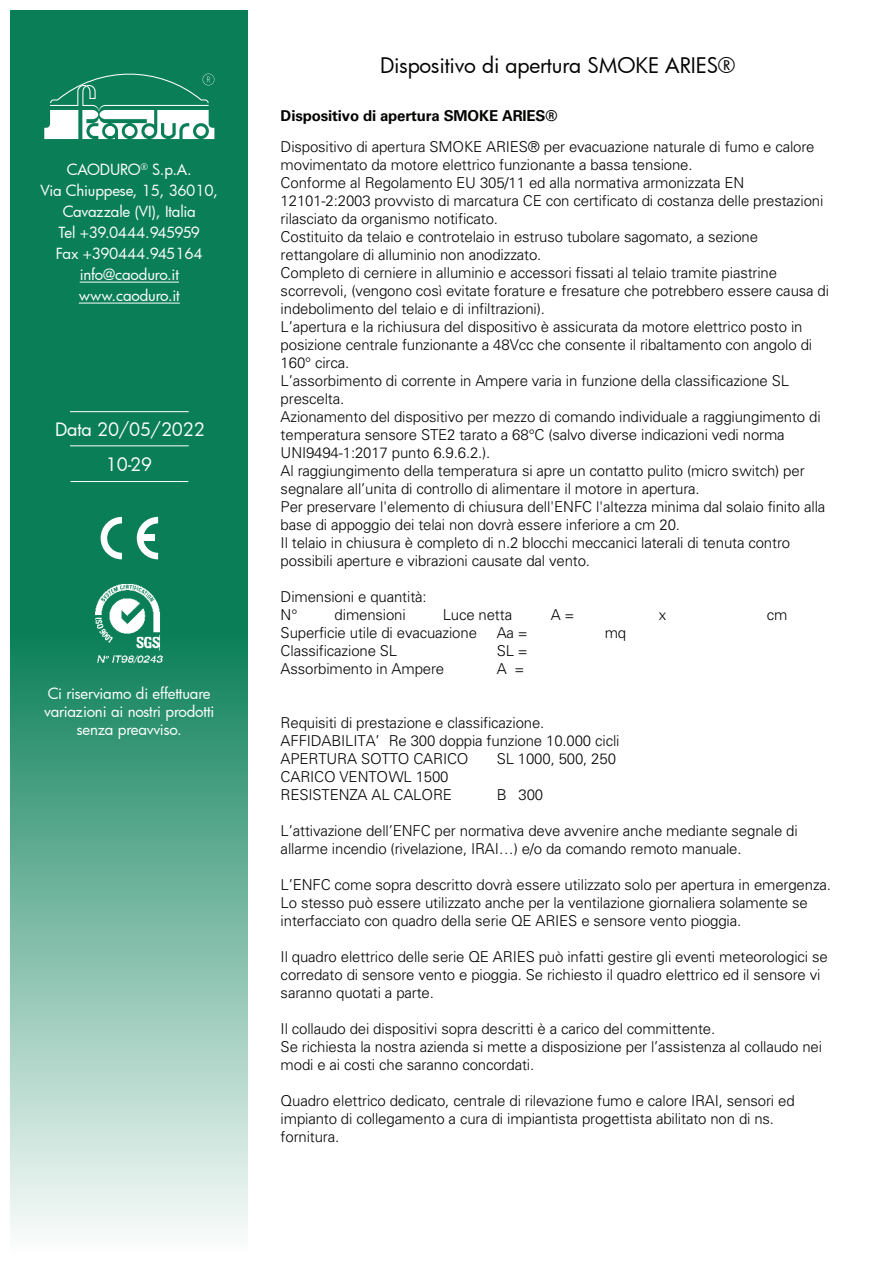
<style>
.page{position:relative;width:893px;height:1263px;background:#fff}
.page>*{position:absolute;margin:0;border:0;box-sizing:border-box;transform-origin:0 0}
.Corpo_testo_1{font:21px "Futura";letter-spacing:-.01em;color:#040503}
.Corpo_testo_1-2{font:18px "Futura";letter-spacing:-.01em;color:#fff}
.Corpo_testo_1-3{font:300 15px/18px "Univers";letter-spacing:-.01em;color:#040503}
.t1{font:15px/21px "Futura";letter-spacing:-.01em;color:#fff;text-align:center}
.s1{font-weight:700}
</style>
<div class="page">
<svg style="left:11px;top:11px;width:237px;height:1220px;background:#489f81"></svg>
<hr style="left:80px;top:282px;width:99px;height:1px;background:#fff">
<hr style="left:79px;top:303px;width:101px;height:1px;background:#fff">
<svg style="left:44px;top:65px;width:170px;height:74px"></svg>
<hr style="left:70px;top:411px;width:119px;height:1px;background:#fff">
<hr style="left:70px;top:481px;width:118px;height:1px;background:#fff">
<hr style="left:70px;top:445px;width:119px;height:1px;background:#fff">
<img style="left:92px;top:581px;width:75px;height:85px">
<svg style="left:101px;top:517px;width:21px;height:42px"></svg>
<svg style="left:137px;top:517px;width:21px;height:42px"></svg>
<div style="left:141px;top:534px;width:13px;height:7px;background:#fff"></div>
<p class="t1" style="left:40px;top:159px;width:179px">CAODURO<sup>®</sup> S.p.A.<br>Via Chiuppese, 15, 36010,<br>Cavazzale (VI), Italia<br>Tel +39.0444.945959<br>Fax +390444.945164 info@caoduro.it www.caoduro.it</p>
<p class="Corpo_testo_1-2" style="left:55px;top:417px;width:151px">Data 20/05/2022</p>
<p class="Corpo_testo_1-2" style="left:106px;top:452px;width:48px">10-29</p>
<p class="t1" style="left:44px;top:684px;width:172px;line-height:18px">Ci riserviamo di effettuare variazioni ai nostri prodotti senza preavviso.</p>
<p class="Corpo_testo_1" style="left:380px;top:52px;width:356px">Dispositivo di apertura SMOKE ARIES®</p>
<p class="Corpo_testo_1-3" style="left:281px;top:101px;width:535px;line-height:30.3px"><span class="s1">Dispositivo di apertura SMOKE ARIES®<br></span>Dispositivo di apertura SMOKE ARIES® per evacuazione naturale di fumo e calore</p>
<p class="Corpo_testo_1-3" style="left:281px;top:155px;width:550px">movimentato da motore elettrico funzionante a bassa tensione.<br>Conforme al Regolamento EU 305/11 ed alla normativa armonizzata EN 12101-2:2003 provvisto di marcatura CE con certificato di costanza delle prestazioni rilasciato da organismo notificato.<br>Costituito da telaio e controtelaio in estruso tubolare sagomato, a sezione rettangolare di alluminio non anodizzato.<br>Completo di cerniere in alluminio e accessori fissati al telaio tramite piastrine scorrevoli, (vengono così evitate forature e fresature che potrebbero essere causa di indebolimento del telaio e di infiltrazioni).<br>L’apertura e la richiusura del dispositivo è assicurata da motore elettrico posto in posizione centrale funzionante a 48Vcc che consente il ribaltamento con angolo di 160° circa.<br>L’assorbimento di corrente in Ampere varia in funzione della classificazione SL prescelta.<br>Azionamento del dispositivo per mezzo di comando individuale a raggiungimento di temperatura sensore STE2 tarato a 68°C (salvo diverse indicazioni vedi norma UNI9494-1:2017 punto 6.9.6.2.).<br>Al raggiungimento della temperatura si apre un contatto pulito (micro switch) per segnalare all’unita di controllo di alimentare il motore in apertura.<br>Per preservare l'elemento di chiusura dell'ENFC l'altezza minima dal solaio finito alla base di appoggio dei telai non dovrà essere inferiore a cm 20.<br>Il telaio in chiusura è completo di n.2 blocchi meccanici laterali di tenuta contro possibili aperture e vibrazioni causate dal vento.</p>
<p class="Corpo_testo_1-3" style="left:281px;top:587px;width:148px">Dimensioni e quantità:<br>N°</p>
<p class="Corpo_testo_1-3" style="left:335px;top:605px;width:73px">dimensioni</p>
<p class="Corpo_testo_1-3" style="left:443px;top:605px;width:71px">Luce netta</p>
<p class="Corpo_testo_1-3" style="left:551px;top:605px;width:25px">A =</p>
<p class="Corpo_testo_1-3" style="left:659px;top:605px;width:9px">x</p>
<p class="Corpo_testo_1-3" style="left:767px;top:605px;width:22px">cm</p>
<p class="Corpo_testo_1-3" style="left:281px;top:623px;width:198px">Superficie utile di evacuazione</p>
<p class="Corpo_testo_1-3" style="left:497px;top:623px;width:33px">Aa =</p>
<p class="Corpo_testo_1-3" style="left:605px;top:623px;width:23px">mq</p>
<p class="Corpo_testo_1-3" style="left:281px;top:641px;width:118px">Classificazione SL</p>
<p class="Corpo_testo_1-3" style="left:497px;top:641px;width:33px">SL =</p>
<p class="Corpo_testo_1-3" style="left:281px;top:659px;width:165px">Assorbimento in Ampere</p>
<p class="Corpo_testo_1-3" style="left:497px;top:659px;width:29px">A =</p>
<p class="Corpo_testo_1-3" style="left:281px;top:713px;width:340px">Requisiti di prestazione e classificazione.<br>AFFIDABILITA’ Re 300 doppia funzione 10.000 cicli<br>APERTURA SOTTO CARICO</p>
<p class="Corpo_testo_1-3" style="left:497px;top:749px;width:121px">SL 1000, 500, 250</p>
<p class="Corpo_testo_1-3" style="left:281px;top:767px;width:173px">CARICO VENTO WL 1500<br>RESISTENZA AL CALORE</p>
<p class="Corpo_testo_1-3" style="left:497px;top:785px;width:48px">B 300</p>
<p class="Corpo_testo_1-3" style="left:281px;top:821px;width:519px">L’attivazione dell’ENFC per normativa deve avvenire anche mediante segnale di allarme incendio (rivelazione, IRAI…) e/o da comando remoto manuale.</p>
<p class="Corpo_testo_1-3" style="left:281px;top:875px;width:552px">L’ENFC come sopra descritto dovrà essere utilizzato solo per apertura in emergenza.<br>Lo stesso può essere utilizzato anche per la ventilazione giornaliera solamente se interfacciato con quadro della serie QE ARIES e sensore vento pioggia.</p>
<p class="Corpo_testo_1-3" style="left:281px;top:947px;width:549px">Il quadro elettrico delle serie QE ARIES può infatti gestire gli eventi meteorologici se corredato di sensore vento e pioggia. Se richiesto il quadro elettrico ed il sensore vi saranno quotati a parte.</p>
<p class="Corpo_testo_1-3" style="left:281px;top:1019px;width:543px">Il collaudo dei dispositivi sopra descritti è a carico del committente.<br>Se richiesta la nostra azienda si mette a disposizione per l’assistenza al collaudo nei modi e ai costi che saranno concordati.</p>
<p class="Corpo_testo_1-3" style="left:281px;top:1091px;width:515px">Quadro elettrico dedicato, centrale di rilevazione fumo e calore IRAI, sensori ed impianto di collegamento a cura di impiantista progettista abilitato non di ns. fornitura.</p>
</div>
